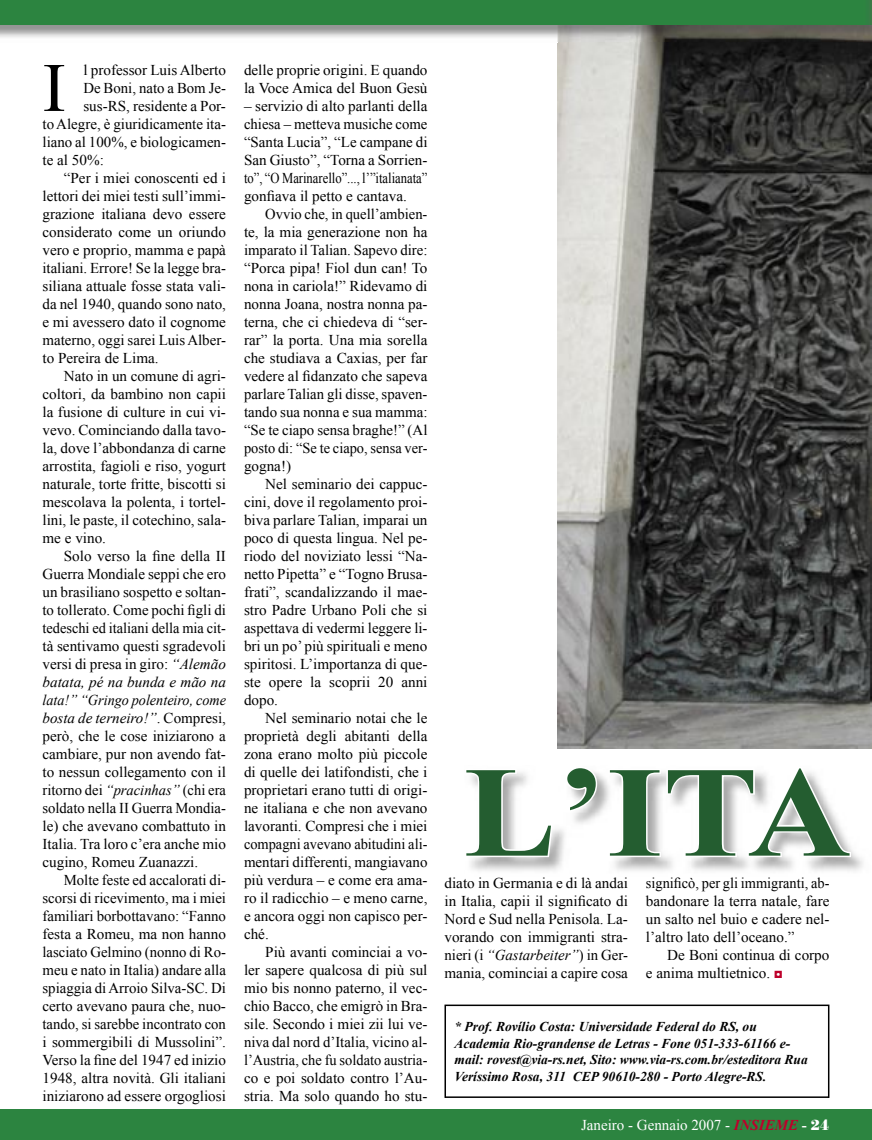
<style>
.page{position:relative;width:872px;height:1140px;background:#fff}
.page>*{position:absolute;margin:0;border:0;box-sizing:border-box;transform-origin:0 0}
.t1{font:700 129px "Times New Roman";color:#245d30;scale:1.07 1}
.t2{font:69.3px "Times New Roman";color:#000}
.t3{font:15px/18px "Times New Roman";color:#000;text-align:justify}
.t4{font:15px/18px "Times New Roman";color:#000;text-align:justify;scale:.96 1}
.t5{font:italic 15px "Times New Roman";color:#000}
.t6{font:15px "Times New Roman";color:#fff}
.t7{font:italic 15px "Times New Roman";color:#000;scale:.95 1}
.t8{font:italic 700 13.5px/16.5px "Times New Roman";color:#000}
.s1{font-style:italic}
.s2{font-style:normal}
.s3{font-family:"Arial";color:#bd002b}
.s4{font-weight:700;font-style:italic;color:#bd002b}
.s5{font-weight:700}
.s6{font-family:"Poster"}
</style>
<div class="page">
<div style="left:0;top:1109px;width:872px;height:31px;background:#2c8440"></div>
<img style="left:470px;top:773px;width:393px;height:98px">
<svg style="left:470px;top:772px;width:84px;height:86px"></svg>
<svg style="left:564px;top:771px;width:34px;height:43px"></svg>
<svg style="left:607px;top:772px;width:245px;height:86px"></svg>
<svg style="left:444px;top:1004px;width:385px;height:93px"></svg>
<img style="left:557px;top:42px;width:315px;height:706px">
<img style="left:0;top:24px;width:863px;height:18px">
<div style="left:0;top:0;width:872px;height:24px;background:#2c8440"></div>
<img style="left:863px;top:0;width:9px;height:42px">
<svg style="left:871px;top:0;width:1px;height:24px"></svg>
<h2 class="t2" style="left:43px;top:41px;width:25px">I</h2>
<p class="t3" style="left:83px;top:61px;width:144px">l professor Luis Alberto</p>
<p class="t3" style="left:83px;top:79px;width:144px">De Boni, nato a Bom Je-</p>
<p class="t3" style="left:83px;top:97px;width:144px">sus-RS, residente a Por-</p>
<p class="t3" style="left:43px;top:115px;width:185px">to Alegre, è giuridicamente ita-</p>
<p class="t3" style="left:43px;top:133px;width:185px">liano al 100%, e biologicamen-</p>
<p class="t3" style="left:43px;top:151px;width:63px">te al 50%:</p>
<p class="t3" style="left:64px;top:169px;width:164px">“Per i miei conoscenti ed i</p>
<p class="t3" style="left:43px;top:187px;width:185px">lettori dei miei testi sull’immi-</p>
<p class="t3" style="left:43px;top:205px;width:185px">grazione italiana devo essere</p>
<p class="t3" style="left:43px;top:223px;width:185px">considerato come un oriundo</p>
<p class="t3" style="left:43px;top:241px;width:185px">vero e proprio, mamma e papà</p>
<p class="t3" style="left:43px;top:259px;width:185px">italiani. Errore! Se la legge bra-</p>
<p class="t3" style="left:43px;top:277px;width:185px">siliana attuale fosse stata vali-</p>
<p class="t3" style="left:43px;top:295px;width:185px">da nel 1940, quando sono nato,</p>
<p class="t3" style="left:43px;top:313px;width:185px">e mi avessero dato il cognome</p>
<p class="t3" style="left:43px;top:331px;width:185px">materno, oggi sarei Luis Alber-</p>
<p class="t3" style="left:43px;top:349px;width:118px">to Pereira de Lima.</p>
<p class="t3" style="left:64px;top:367px;width:164px">Nato in un comune di agri-</p>
<p class="t3" style="left:43px;top:385px;width:185px">coltori, da bambino non capii</p>
<p class="t3" style="left:43px;top:403px;width:185px">la fusione di culture in cui vi-</p>
<p class="t3" style="left:43px;top:421px;width:185px">vevo. Cominciando dalla tavo-</p>
<p class="t3" style="left:43px;top:439px;width:185px">la, dove l’abbondanza di carne</p>
<p class="t3" style="left:43px;top:457px;width:185px">arrostita, fagioli e riso, yogurt</p>
<p class="t3" style="left:43px;top:475px;width:185px">naturale, torte fritte, biscotti si</p>
<p class="t3" style="left:43px;top:493px;width:185px">mescolava la polenta, i tortel-</p>
<p class="t3" style="left:43px;top:511px;width:185px">lini, le paste, il cotechino, sala-</p>
<p class="t3" style="left:43px;top:529px;width:65px">me e vino.</p>
<p class="t3" style="left:64px;top:547px;width:164px">Solo verso la fine della II</p>
<p class="t3" style="left:43px;top:565px;width:185px">Guerra Mondiale seppi che ero</p>
<p class="t3" style="left:43px;top:583px;width:185px">un brasiliano sospetto e soltan-</p>
<p class="t3" style="left:43px;top:601px;width:185px">to tollerato. Come pochi figli di</p>
<p class="t4" style="left:43px;top:619px;width:193px">tedeschi ed italiani della mia cit-</p>
<p class="t3" style="left:43px;top:637px;width:185px">tà sentivamo questi sgradevoli</p>
<p class="t3" style="left:43px;top:655px;width:185px">versi di presa in giro: <span class="s1">“Alemão</span></p>
<p class="t5" style="left:43px;top:672px;width:185px">batata, pé na bunda e mão na</p>
<p class="t7" style="left:43px;top:690px;width:195px">lata!” “Gringo polenteiro, come</p>
<p class="t5" style="left:43px;top:708px;width:185px">bosta de terneiro!”<span class="s2">. Compresi,</span></p>
<p class="t3" style="left:43px;top:727px;width:185px">però, che le cose iniziarono a</p>
<p class="t3" style="left:43px;top:745px;width:185px">cambiare, pur non avendo fat-</p>
<p class="t3" style="left:43px;top:763px;width:185px">to nessun collegamento con il</p>
<p class="t3" style="left:43px;top:781px;width:185px">ritorno dei <span class="s1">“pracinhas”</span> (chi era</p>
<p class="t3" style="left:43px;top:799px;width:185px">soldato nella II Guerra Mondia-</p>
<p class="t3" style="left:43px;top:817px;width:185px">le) che avevano combattuto in</p>
<p class="t3" style="left:43px;top:835px;width:185px">Italia. Tra loro c’era anche mio</p>
<p class="t3" style="left:43px;top:853px;width:157px">cugino, Romeu Zuanazzi.</p>
<p class="t3" style="left:64px;top:871px;width:164px">Molte feste ed accalorati di-</p>
<p class="t3" style="left:43px;top:889px;width:185px">scorsi di ricevimento, ma i miei</p>
<p class="t3" style="left:43px;top:907px;width:185px">familiari borbottavano: “Fanno</p>
<p class="t3" style="left:43px;top:925px;width:185px">festa a Romeu, ma non hanno</p>
<p class="t3" style="left:43px;top:943px;width:185px">lasciato Gelmino (nonno di Ro-</p>
<p class="t3" style="left:43px;top:961px;width:185px">meu e nato in Italia) andare alla</p>
<p class="t3" style="left:43px;top:979px;width:185px">spiaggia di Arroio Silva-SC. Di</p>
<p class="t3" style="left:43px;top:997px;width:185px">certo avevano paura che, nuo-</p>
<p class="t3" style="left:43px;top:1015px;width:185px">tando, si sarebbe incontrato con</p>
<p class="t3" style="left:43px;top:1033px;width:185px">i sommergibili di Mussolini”.</p>
<p class="t3" style="left:43px;top:1051px;width:185px">Verso la fine del 1947 ed inizio</p>
<p class="t3" style="left:43px;top:1069px;width:185px">1948, altra novità. Gli italiani</p>
<p class="t3" style="left:43px;top:1087px;width:185px">iniziarono ad essere orgogliosi</p>
<p class="t3" style="left:244px;top:61px;width:185px">delle proprie origini. E quando la Voce Amica del Buon Gesù</p>
<p class="t3" style="left:244px;top:97px;width:185px">– servizio di alto parlanti della chiesa – metteva musiche come “Santa Lucia”, “Le campane di San Giusto”, “Torna a Sorrien&shy;to”, “O Marinarello”..., l’”italianata” gonfiava il petto e cantava.</p>
<p class="t3" style="left:244px;top:205px;width:185px;text-indent:21px">Ovvio che, in quell’ambien&shy;te, la mia generazione non ha imparato il Talian. Sapevo dire: “Porca pipa! Fiol dun can! To nona in cariola!” Ridevamo di nonna Joana, nostra nonna pa&shy;terna, che ci chiedeva di “ser&shy;rar” la porta. Una mia sorella che studiava a Caxias, per far vedere al fidanzato che sapeva parlare Talian gli disse, spaven&shy;tando sua nonna e sua mamma: “Se te ciapo sensa braghe!” (Al posto di: “Se te ciapo, sensa ver&shy;gogna!)</p>
<p class="t3" style="left:244px;top:475px;width:185px;text-indent:21px">Nel seminario dei cappuc&shy;cini, dove il regolamento proi&shy;biva parlare Talian, imparai un poco di questa lingua. Nel pe&shy;riodo del noviziato lessi “Na&shy;netto Pipetta” e “Togno Brusa&shy;frati”, scandalizzando il mae&shy;stro Padre Urbano Poli che si aspettava di vedermi leggere li&shy;bri un po’ più spirituali e meno spiritosi. L’importanza di que&shy;ste opere la scoprii 20 anni dopo.</p>
<p class="t3" style="left:244px;top:709px;width:185px;text-indent:21px">Nel seminario notai che le proprietà degli abitanti della zona erano molto più piccole di quelle dei latifondisti, che i proprietari erano tutti di origi&shy;ne italiana e che non avevano lavoranti. Compresi che i miei compagni avevano abitudini ali&shy;mentari differenti, mangiavano più verdura – e come era ama&shy;ro il radicchio – e meno carne, e ancora oggi non capisco per&shy;ché.</p>
<p class="t3" style="left:244px;top:943px;width:185px;text-indent:21px">Più avanti cominciai a vo&shy;ler sapere qualcosa di più sul mio bis nonno paterno, il vec&shy;chio Bacco, che emigrò in Bra&shy;sile. Secondo i miei zii lui ve&shy;niva dal nord d’Italia, vicino al&shy;l’Austria, che fu soldato austria&shy;co e poi soldato contro l’Au&shy;stria. Ma solo quando ho stu-</p>
<h1 class="t1" style="left:464px;top:723px;width:363px">L’ITA</h1>
<p class="t3" style="left:444px;top:873px;width:185px">diato in Germania e di là andai in Italia, capii il significato di Nord e Sud nella Penisola. La&shy;vorando con immigranti stra&shy;nieri (i <span class="s1">“Gastarbeiter”</span>) in Ger&shy;mania, cominciai a capire cosa</p>
<p class="t4" style="left:646px;top:873px;width:193px">significò, per gli immigranti, ab&shy;bandonare la terra natale, fare un salto nel buio e cadere nel&shy;l’altro lato dell’oceano.”</p>
<p class="t3" style="left:646px;top:945px;width:185px;text-indent:21px">De Boni continua di corpo e anima multietnico. <span class="s3">◘</span></p>
<p class="t8" style="left:454px;top:1017px;width:355px">* Prof. Rovílio Costa: Universidade Federal do RS, ou Academia Rio-grandense de Letras - Fone 051-333-61166 e&shy;mail: rovest@via-rs.net, Sito: www.via-rs.com.br/esteditora Rua Veríssimo Rosa, 311 CEP 90610-280 - Porto Alegre-RS.</p>
<p class="t6" style="left:581px;top:1115px;width:250px">Janeiro - Gennaio 2007 - <span class="s4">INSIEME</span> <span class="s5">-</span> <span class="s6">24</span></p>
</div>
